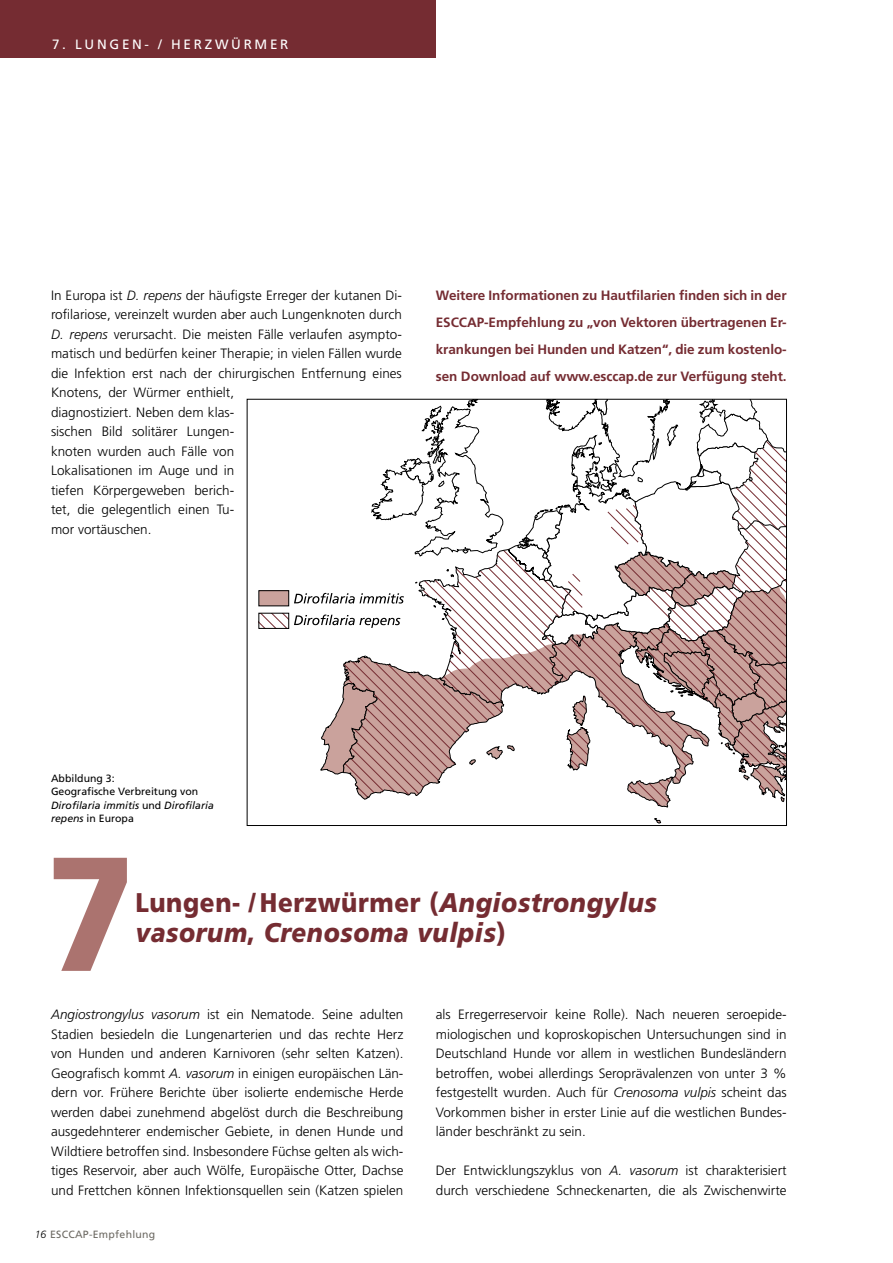
<style>
.page{position:relative;width:893px;height:1263px;background:#fff}
.page>*{position:absolute;margin:0;border:0;box-sizing:border-box;transform-origin:0 0}
.t1{font:900 162px "Frutiger";color:#ab736f;scale:.9 1}
.t2{font:italic 900 27px/30px "Frutiger";letter-spacing:.025em;color:#752c32;scale:.9 1}
.t3{font:300 13.5px/19.5px "Frutiger";color:#000;text-align:justify}
.t4{font:700 13.5px/27px "Frutiger";letter-spacing:-.005em;color:#752c32;text-align:justify}
.t5{font:13.5px "Frutiger";letter-spacing:.2em;color:#fff}
.t6{font:10.5px/13.5px "Frutiger";color:#000}
.t7{font:10.5px "Frutiger";letter-spacing:.025em;color:#6d6a63}
.s1{font-style:italic}
.s2{font-style:normal}
.s3{font-weight:300;font-style:italic;color:#000}
</style>
<div class="page">
<div style="left:0;top:0;width:436px;height:58px;background:#752c32"></div>
<svg style="left:654px;top:818px;width:7px;height:5px"></svg>
<svg style="left:259px;top:401px;width:526px;height:407px"></svg>
<p class="t5" style="left:52px;top:36px;width:238px">7. LUNGEN- / HERZWÜRMER</p>
<p class="t3" style="left:51px;top:285px;width:352px;text-align:left">In Europa ist <span class="s1">D. repens</span> der häufigste Erreger der kutanen Di&shy;rofilariose, vereinzelt wurden aber auch Lungenknoten durch <span class="s1">D. repens</span> verursacht. Die meisten Fälle verlaufen asympto&shy;matisch und bedürfen keiner Therapie; in vielen Fällen wurde die Infektion erst nach der chirurgischen Entfernung eines Knotens, der Würmer enthielt,<br>diagnostiziert. Neben dem klas-<br>sischen Bild solitärer Lungen-<br>knoten wurden auch Fälle von<br>Lokalisationen im Auge und in<br>tiefen Körpergeweben berich-<br>tet, die gelegentlich einen Tu-<br>mor vortäuschen.</p>
<p class="t4" style="left:436px;top:281px;width:352px">Weitere Informationen zu Hautfilarien finden sich in der ESCCAP-Empfehlung zu „von Vektoren übertragenen Er&shy;krankungen bei Hunden und Katzen“, die zum kostenlo&shy;sen Download auf www.esccap.de zur Verfügung steht.</p>
<p class="t6" style="left:51px;top:771px;width:164px">Abbildung 3:<br>Geografische Verbreitung von<br><span class="s1">Dirofilaria immitis</span> und <span class="s1">Dirofilaria repens</span> in Europa</p>
<h1 class="t1" style="left:46px;top:816px;width:101px">7</h1>
<h2 class="t2" style="left:135px;top:887px;width:581px"><span class="s2">Lungen- / Herzwürmer (</span>Angiostrongylus vasorum<span class="s2">,</span> Crenosoma vulpis<span class="s2">)</span></h2>
<p class="t3" style="left:51px;top:1005px;width:354px"><span class="s1">Angiostrongylus vasorum</span> ist ein Nematode. Seine adulten Stadien besiedeln die Lungenarterien und das rechte Herz von Hunden und anderen Karnivoren (sehr selten Katzen).<br>Geografisch kommt <span class="s1">A. vasorum</span> in einigen europäischen Län&shy;dern vor. Frühere Berichte über isolierte endemische Herde werden dabei zunehmend abgelöst durch die Beschreibung ausgedehnterer endemischer Gebiete, in denen Hunde und Wildtiere betroffen sind. Insbesondere Füchse gelten als wich&shy;tiges Reservoir, aber auch Wölfe, Europäische Otter, Dachse und Frettchen können Infektionsquellen sein (Katzen spielen</p>
<p class="t7" style="left:35px;top:1228px;width:122px"><span class="s3">16</span> ESCCAP-Empfehlung</p>
<p class="t3" style="left:436px;top:1005px;width:352px">als Erregerreservoir keine Rolle). Nach neueren seroepide&shy;miologischen und koproskopischen Untersuchungen sind in Deutschland Hunde vor allem in westlichen Bundesländern betroffen, wobei allerdings Seroprävalenzen von unter 3 % festgestellt wurden. Auch für <span class="s1">Crenosoma vulpis</span> scheint das Vorkommen bisher in erster Linie auf die westlichen Bundes&shy;länder beschränkt zu sein.</p>
<p class="t3" style="left:436px;top:1161px;width:352px">Der Entwicklungszyklus von <span class="s1">A. vasorum</span> ist charakterisiert durch verschiedene Schneckenarten, die als Zwischenwirte</p>
</div>
